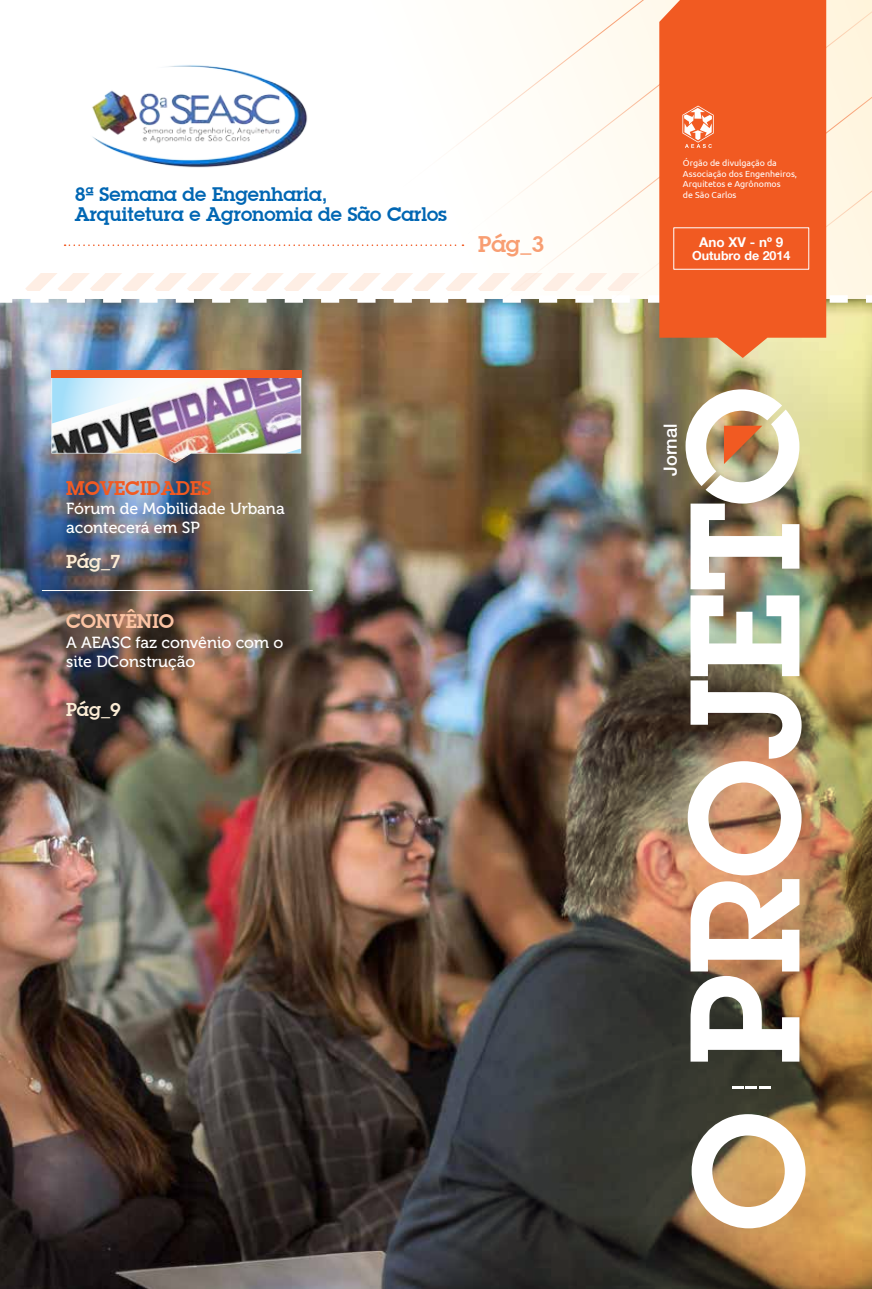
<style>
.page{position:relative;width:872px;height:1289px;background:#fff}
.page>*{position:absolute;margin:0;border:0;box-sizing:border-box;transform-origin:0 0}
.t1{font:700 22.05px "TR Mc Lean";color:#f89e72}
.t2{font:700 19.35px "TR Mc Lean";color:#f15a22}
.t3{font:700 19.35px "TR Mc Lean";color:#fbc3a3}
.t4{font:700 19.05px/20.4px "TR Mc Lean";color:#0066b3}
.t5{font:700 18.3px "TR Mc Lean";color:#fbecd5}
.t6{font:500 18.15px "Helvetica Neue LT";color:#fff}
.t7{font:16.05px/19.2px "Museo 500";color:#fff}
.t8{font:700 13.5px "Helvetica Neue LT";color:#fff}
.t9{font:700 12.45px "Helvetica Neue LT";color:#fff}
.t10{font:8.85px/10.5px "Ubuntu";color:#fff}
</style>
<div class="page">
<img style="left:0;top:369px;width:176px;height:919px">
<img style="left:0;top:306px;width:176px;height:63px">
<img style="left:176px;top:306px;width:696px;height:982px">
<svg style="left:0;top:244px;width:472px;height:62px"></svg>
<svg style="left:0;top:273px;width:472px;height:30px"></svg>
<hr style="left:42px;top:590px;width:271px;height:1px;background:#fff">
<img style="left:51px;top:369px;width:251px;height:95px">
<div style="left:51px;top:370px;width:250px;height:7px;background:#f15a22"></div>
<img style="left:92px;top:65px;width:216px;height:103px">
<svg style="left:472px;top:248px;width:110px;height:75px"></svg>
<svg style="left:65px;top:244px;width:398px;height:4px"></svg>
<svg style="left:448px;top:0;width:134px;height:200px"></svg>
<svg style="left:582px;top:0;width:77px;height:323px"></svg>
<svg style="left:826px;top:0;width:46px;height:323px;background:#fcf2da"></svg>
<svg style="left:659px;top:0;width:167px;height:358px;background:#ef612a"></svg>
<svg style="left:680px;top:105px;width:34px;height:45px"></svg>
<svg style="left:691px;top:1114px;width:114px;height:114px"></svg>
<img style="left:687px;top:595px;width:114px;height:466px">
<img style="left:685px;top:389px;width:114px;height:200px">
<svg style="left:732px;top:1086px;width:38px;height:3px"></svg>
<h3 class="t4" style="left:75px;top:184px;width:374px">8ª Semana de Engenharia,<br>Arquitetura e Agronomia de São Carlos</h3>
<h1 class="t1" style="left:478px;top:229px;width:68px">Pág_3</h1>
<h2 class="t2" style="left:66px;top:475px;width:147px">MOVECIDADES</h2>
<h3 class="t7" style="left:66px;top:499px;width:220px">Fórum de Mobilidade Urbana acontecerá em SP</h3>
<h3 class="t5" style="left:66px;top:549px;width:56px">Pág_7</h3>
<h2 class="t3" style="left:66px;top:608px;width:109px">CONVÊNIO</h2>
<h3 class="t7" style="left:66px;top:632px;width:219px">A AEASC faz convênio com o site DConstrução</h3>
<h3 class="t5" style="left:66px;top:697px;width:56px">Pág_9</h3>
<p class="t10" style="left:683px;top:157px;width:116px">Órgão de divulgação da<br>Associação dos Engenheiros,<br>Arquitetos e Agrônomos<br>de São Carlos</p>
<h3 class="t8" style="left:699px;top:233px;width:85px">Ano XV - nº 9</h3>
<h3 class="t9" style="left:692px;top:248px;width:100px">Outubro de 2014</h3>
<h3 class="t6" style="left:659px;top:476px;width:54px;rotate:-90deg">Jornal</h3>
</div>
